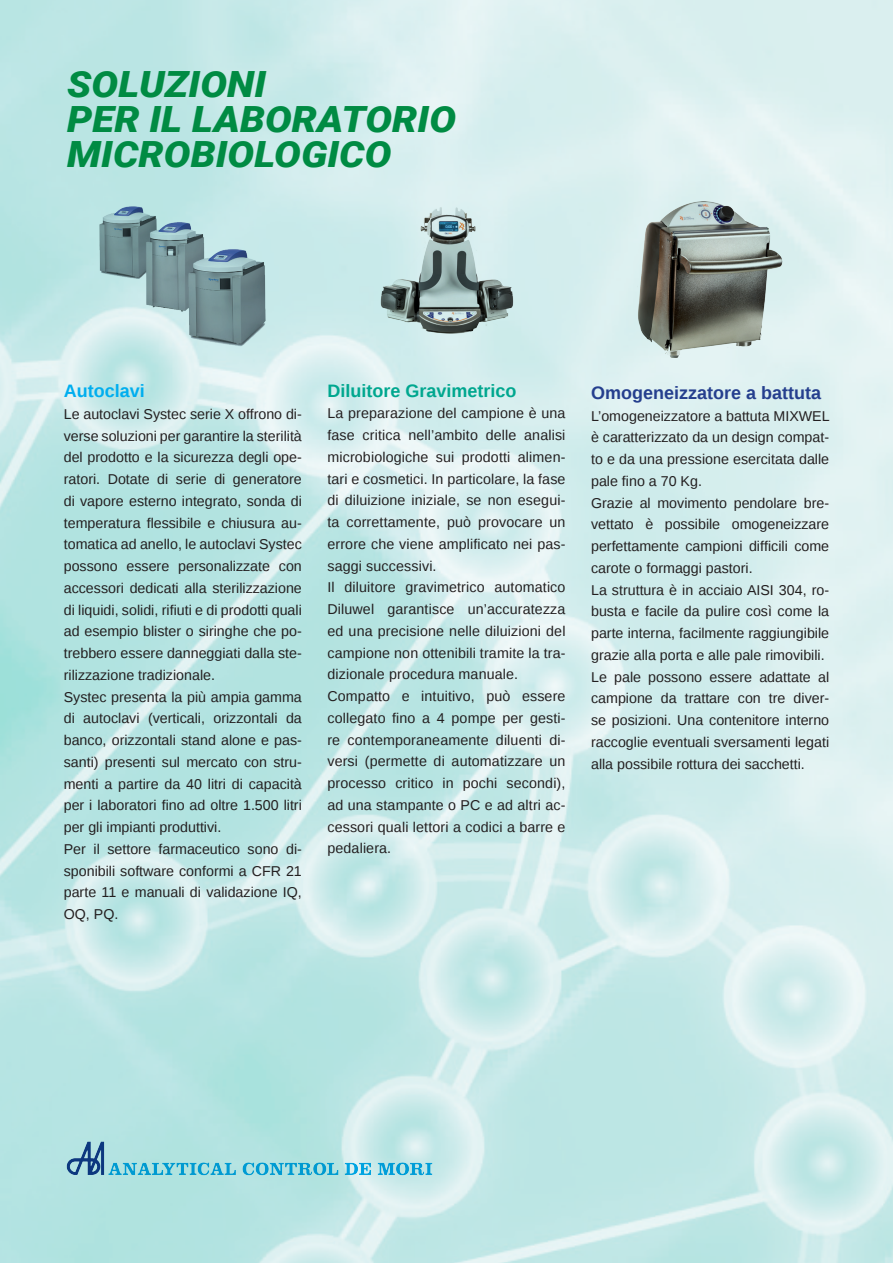
<style>
.page{position:relative;width:893px;height:1263px;background:#fff}
.page>*{position:absolute;margin:0;border:0;box-sizing:border-box;transform-origin:0 0}
.t1{font:italic 900 36.15px/34.8px "Roboto";color:#008b43;scale:1.1 1}
.t2{font:700 18px "Liberation Sans";color:#253f8e}
.t3{font:700 18px "Liberation Sans";color:#00a78f}
.t4{font:700 18px "Liberation Sans";color:#00aeef}
.t5{font:14.25px/21.8px "Liberation Sans";color:#231f20}
</style>
<div class="page">
<img style="left:0;top:0;width:893px;height:1263px">
<img style="left:100px;top:206px;width:166px;height:141px">
<img style="left:380px;top:206px;width:133px;height:128px">
<img style="left:638px;top:202px;width:144px;height:156px">
<img style="left:61px;top:1136px;width:378px;height:46px">
<h1 class="t1" style="left:67px;top:66px;width:355px">SOLUZIONI<br>PER IL LABORATORIO<br>MICROBIOLOGICO</h1>
<p class="t4" style="left:64px;top:378px;width:83px">Autoclavi</p>
<p class="t5" style="left:64px;top:404px;width:240px">Le autoclavi Systec serie X offrono di&shy;verse soluzioni per garantire la sterilità del prodotto e la sicurezza degli ope&shy;ratori. Dotate di serie di generatore di vapore esterno integrato, sonda di temperatura flessibile e chiusura au&shy;tomatica ad anello, le autoclavi Systec possono essere personalizzate con accessori dedicati alla sterilizzazione di liquidi, solidi, rifiuti e di prodotti quali ad esempio blister o siringhe che po&shy;trebbero essere danneggiati dalla ste&shy;rilizzazione tradizionale.<br>Systec presenta la più ampia gamma di autoclavi (verticali, orizzontali da banco, orizzontali stand alone e pas&shy;santi) presenti sul mercato con stru&shy;menti a partire da 40 litri di capacità per i laboratori fino ad oltre 1.500 litri per gli impianti produttivi.<br>Per il settore farmaceutico sono di&shy;sponibili software conformi a CFR 21 parte 11 e manuali di validazione IQ, OQ, PQ.</p>
<p class="t3" style="left:327px;top:378px;width:191px">Diluitore Gravimetrico</p>
<p class="t5" style="left:327px;top:403px;width:240px">La preparazione del campione è una fase critica nell’ambito delle analisi microbiologiche sui prodotti alimen&shy;tari e cosmetici. In particolare, la fase di diluizione iniziale, se non esegui&shy;ta correttamente, può provocare un errore che viene amplificato nei pas&shy;saggi successivi.<br>Il diluitore gravimetrico automatico Diluwel garantisce un’accuratezza ed una precisione nelle diluizioni del campione non ottenibili tramite la tra&shy;dizionale procedura manuale.<br>Compatto e intuitivo, può essere collegato fino a 4 pompe per gesti&shy;re contemporaneamente diluenti di&shy;versi (permette di automatizzare un processo critico in pochi secondi), ad una stampante o PC e ad altri ac&shy;cessori quali lettori a codici a barre e pedaliera.</p>
<p class="t2" style="left:591px;top:380px;width:232px">Omogeneizzatore a battuta</p>
<p class="t5" style="left:591px;top:405px;width:240px">L’omogeneizzatore a battuta MIXWEL è caratterizzato da un design compat&shy;to e da una pressione esercitata dalle pale fino a 70 Kg.<br>Grazie al movimento pendolare bre&shy;vettato è possibile omogeneizzare perfettamente campioni difficili come carote o formaggi pastori.<br>La struttura è in acciaio AISI 304, ro&shy;busta e facile da pulire così come la parte interna, facilmente raggiungibile grazie alla porta e alle pale rimovibili.<br>Le pale possono essere adattate al campione da trattare con tre diver&shy;se posizioni. Una contenitore interno raccoglie eventuali sversamenti legati alla possibile rottura dei sacchetti.</p>
</div>
